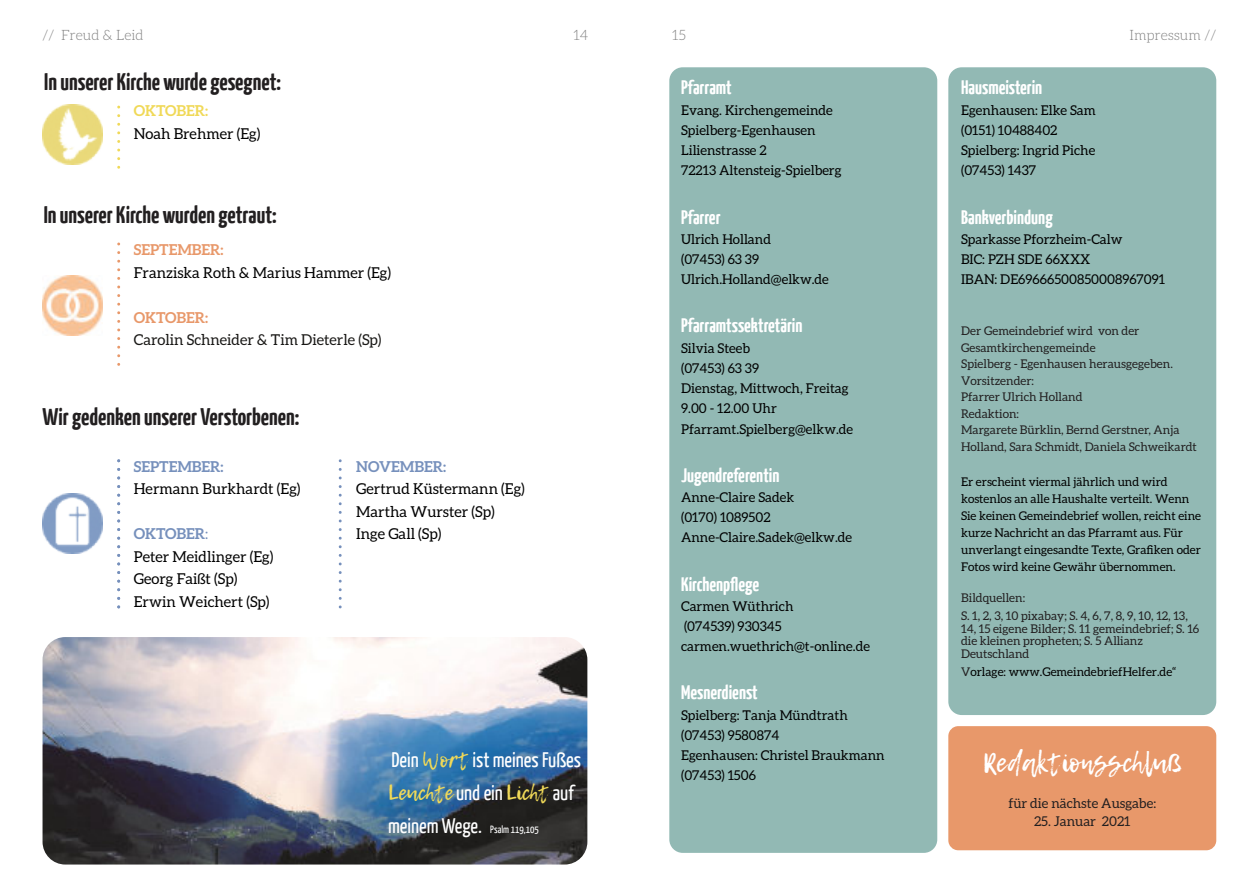
<style>
.page{position:relative;width:1259px;height:893px;background:#fff}
.page>*{position:absolute;margin:0;border:0;box-sizing:border-box;transform-origin:0 0}
.t1{font:27px "Lemon Tuesday";color:#fff}
.t2{font:700 24px "Yanone Kaffeesatz";color:#221f20}
.t3{font:21px "Yanone Kaffeesatz";color:#fff}
.t4{font:21px "Lemon Tuesday";color:#f0d958}
.t5{font:700 19.5px "Yanone Kaffeesatz";color:#fff}
.t6{font:15px/22.5px "Aleo";color:#000}
.t7{font:15px "Aleo";color:#181715}
.t8{font:700 15px "Aleo";color:#7690bc}
.t9{font:700 15px "Aleo";color:#e8986a}
.t10{font:700 15px "Aleo";color:#f0d958}
.t11{font:300 14.25px "Aleo";color:#808080}
.t12{font:13.5px/20.2px "Aleo";color:#000}
.t13{font:13.5px "Aleo";color:#221f20}
.t14{font:12px/16.5px "Aleo";color:#221f20}
.t15{font:12px/17.1px "Aleo";color:#000}
.t16{font:10.5px "Yanone Kaffeesatz";color:#fff}
.s1{font-weight:700;color:#7690bc}
.s2{color:#7690bc}
.s3{font-family:"Lemon Tuesday";color:#f0d958}
.s4{font-family:"Yanone Kaffeesatz";color:#fff}
.s5{font-size:21px}
.s6{color:#221f20}
</style>
<div class="page">
<img style="left:43px;top:105px;width:59px;height:60px">
<svg style="left:117px;top:107px;width:3px;height:62px"></svg>
<svg style="left:117px;top:244px;width:3px;height:122px"></svg>
<img style="left:43px;top:494px;width:59px;height:59px">
<svg style="left:117px;top:461px;width:3px;height:148px"></svg>
<svg style="left:339px;top:461px;width:3px;height:148px"></svg>
<img style="left:43px;top:637px;width:544px;height:227px;border-radius:23px">
<img style="left:43px;top:276px;width:59px;height:59px">
<div style="left:669px;top:67px;width:268px;height:786px;background:#92b9b4;border-radius:13px"></div>
<div style="left:948px;top:67px;width:268px;height:648px;background:#92b9b4;border-radius:13px"></div>
<div style="left:948px;top:726px;width:268px;height:124px;background:#e8986a;border-radius:10px"></div>
<p class="t11" style="left:43px;top:28px;width:103px">// Freud &amp; Leid</p>
<p class="t11" style="left:573px;top:29px;width:16px">14</p>
<p class="t11" style="left:672px;top:29px;width:15px">15</p>
<p class="t11" style="left:1129px;top:29px;width:88px">Impressum //</p>
<h2 class="t2" style="left:44px;top:72px;width:238px">In unserer Kirche wurde gesegnet:</h2>
<p class="t10" style="left:134px;top:104px;width:76px">OKTOBER:</p>
<p class="t6" style="left:134px;top:123px;width:128px">Noah Brehmer (Eg)</p>
<h2 class="t2" style="left:44px;top:206px;width:234px">In unserer Kirche wurden getraut:</h2>
<p class="t9" style="left:134px;top:243px;width:91px">SEPTEMBER:</p>
<p class="t6" style="left:134px;top:262px;width:259px">Franziska Roth &amp; Marius Hammer (Eg)</p>
<p class="t9" style="left:134px;top:311px;width:76px">OKTOBER:</p>
<p class="t7" style="left:134px;top:333px;width:249px">Carolin Schneider &amp; Tim Dieterle (Sp)</p>
<h2 class="t2" style="left:43px;top:407px;width:258px">Wir gedenken unserer Verstorbenen:</h2>
<p class="t8" style="left:134px;top:460px;width:91px">SEPTEMBER:</p>
<p class="t6" style="left:134px;top:479px;width:168px">Hermann Burkhardt (Eg)</p>
<p class="t6" style="left:134px;top:524px;width:141px"><span class="s1">OKTOBER</span><span class="s2">:<br></span>Peter Meidlinger (Eg)<br>Georg Faißt (Sp)<br>Erwin Weichert (Sp)</p>
<p class="t8" style="left:356px;top:460px;width:91px">NOVEMBER:</p>
<p class="t6" style="left:356px;top:479px;width:170px">Gertrud Küstermann (Eg)<br>Martha Wurster (Sp)<br>Inge Gall (Sp)</p>
<h3 class="t3" style="left:391px;top:752px;width:191px">Dein <span class="s3">Wort</span> ist meines Fußes</h3>
<h3 class="t4" style="left:388px;top:777px;width:187px">Leuchte <span class="s4">und ein</span> Licht <span class="s4">auf</span></h3>
<p class="t16" style="left:388px;top:826px;width:152px"><span class="s5">meinem Wege.</span> Psalm 119,105</p>
<h3 class="t5" style="left:681px;top:80px;width:52px">Pfarramt</h3>
<p class="t12" style="left:681px;top:100px;width:162px">Evang. Kirchengemeinde<br>Spielberg-Egenhausen<br>Lilienstrasse 2<br>72213 Altensteig-Spielberg</p>
<h3 class="t5" style="left:681px;top:209px;width:41px">Pfarrer</h3>
<p class="t12" style="left:681px;top:229px;width:149px">Ulrich Holland<br>(07453) 63 39<br>Ulrich.Holland@elkw.de</p>
<h3 class="t5" style="left:681px;top:318px;width:123px">Pfarramtssektretärin</h3>
<p class="t12" style="left:681px;top:338px;width:174px">Silvia Steeb<br>(07453) 63 39<br>Dienstag, Mittwoch, Freitag<br>9.00 - 12.00 Uhr<br>Pfarramt.Spielberg@elkw.de</p>
<h3 class="t5" style="left:681px;top:467px;width:100px">Jugendreferentin</h3>
<p class="t12" style="left:681px;top:488px;width:173px">Anne-Claire Sadek<br>(0170) 1089502<br>Anne-Claire.Sadek@elkw.de</p>
<h3 class="t5" style="left:681px;top:576px;width:80px">Kirchenpflege</h3>
<p class="t12" style="left:681px;top:597px;width:190px">Carmen Wüthrich<br>(074539) 930345 carmen.wuethrich@t-online.de</p>
<h3 class="t5" style="left:681px;top:685px;width:78px">Mesnerdienst</h3>
<p class="t12" style="left:681px;top:705px;width:205px">Spielberg: Tanja Mündtrath (07453) 9580874<br>Egenhausen: Christel Braukmann (07453) 1506</p>
<h3 class="t5" style="left:961px;top:80px;width:83px">Hausmeisterin</h3>
<p class="t12" style="left:961px;top:100px;width:136px">Egenhausen: Elke Sam (0151) 10488402<br>Spielberg: Ingrid Piche (07453) 1437</p>
<h3 class="t5" style="left:961px;top:209px;width:93px">Bankverbindung</h3>
<p class="t12" style="left:961px;top:229px;width:206px">Sparkasse Pforzheim-Calw<br>BIC: PZH SDE 66XXX<br>IBAN: DE69666500850008967091</p>
<p class="t14" style="left:961px;top:323px;width:237px">Der Gemeindebrief wird von der<br>Gesamtkirchengemeinde<br>Spielberg - Egenhausen herausgegeben.<br>Vorsitzender:<br>Pfarrer Ulrich Holland<br>Redaktion:<br>Margarete Bürklin, Bernd Gerstner, Anja<br>Holland, Sara Schmidt, Daniela Schweikardt</p>
<p class="t15" style="left:961px;top:474px;width:241px">Er erscheint viermal jährlich und wird kostenlos an alle Haushalte verteilt. Wenn Sie keinen Gemeindebrief wollen, reicht eine kurze Nachricht an das Pfarramt aus. Für unverlangt eingesandte Texte, Grafiken oder Fotos wird keine Gewähr übernommen.</p>
<p class="t14" style="left:961px;top:590px;width:228px;line-height:17.4px">Bildquellen:<br>S. 1, 2, 3, 10 pixabay; S. 4, 6, 7, 8, 9, 10, 12, 13,</p>
<p class="t14" style="left:961px;top:622px;width:240px;line-height:12.9px">14, 15 eigene Bilder; S. 11 gemeindebrief; S. 16 die kleinen propheten; S. 5 Allianz<br>Deutschland</p>
<p class="t15" style="left:961px;top:663px;width:217px"><span class="s6">V</span>orlage: www.GemeindebriefHelfer.de“</p>
<h1 class="t1" style="left:982px;top:742px;width:201px">Redaktionsschluß</h1>
<p class="t13" style="left:1008px;top:797px;width:149px">für die nächste Ausgabe:</p>
<p class="t13" style="left:1034px;top:815px;width:98px">25. Januar 2021</p>
</div>
